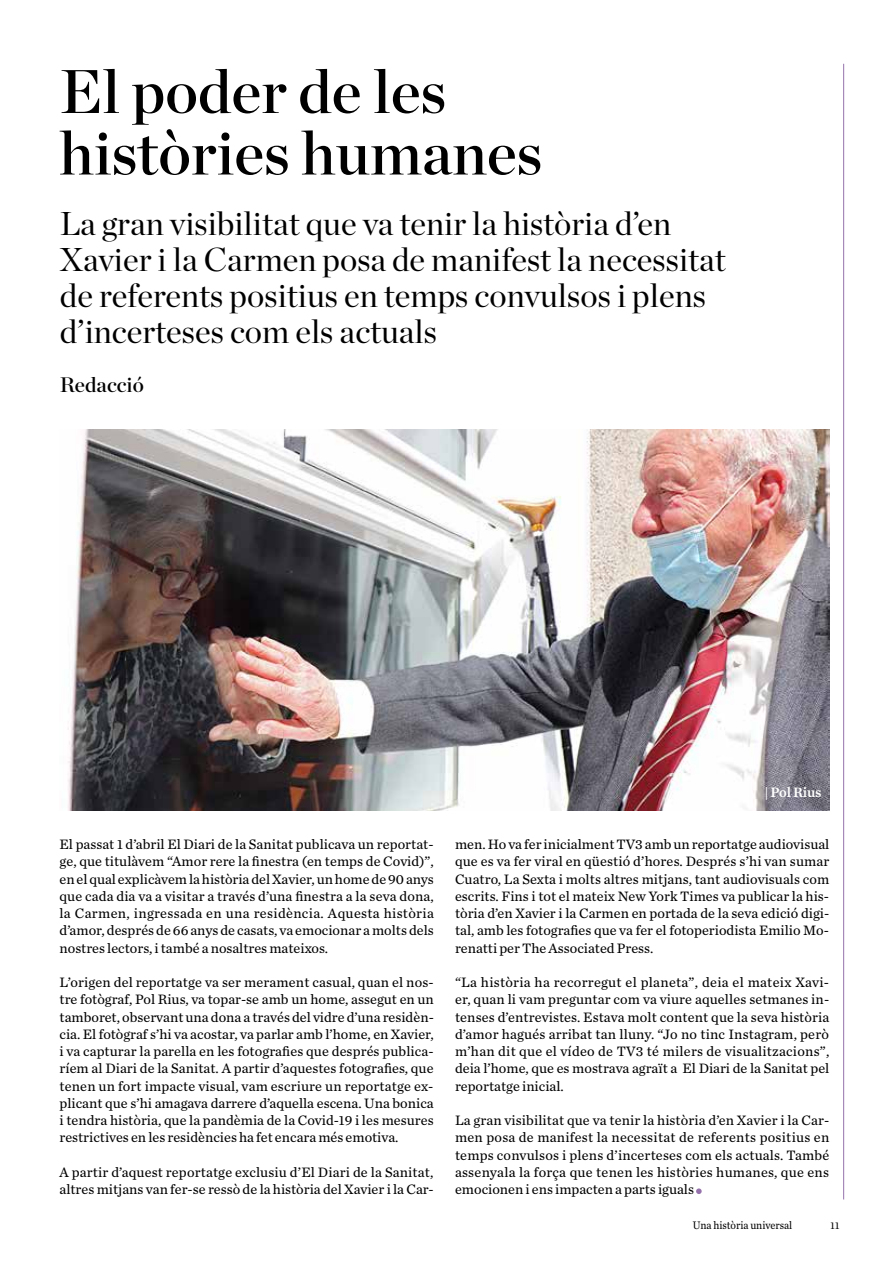
<style>
.page{position:relative;width:893px;height:1263px;background:#fff}
.page>*{position:absolute;margin:0;border:0;box-sizing:border-box;transform-origin:0 0}
.t1{font:61.5px/61.5px "Chronicle Display Semi";color:#000}
.t2{font:33px/36px "Chronicle Display";color:#000}
.t3{font:21px "Chronicle Display Semi";color:#000}
.t4{font:14.25px/17.2px "Chronicle Text G2";color:#000;text-align:justify}
.t5{font:14.25px "Chronicle Text G2 Semi";letter-spacing:-.01em;color:#fff}
.t6{font:11.4px "Chronicle Text G2";color:#000;scale:.92 1}
.t7{font:10.5px "Chronicle Text G2";color:#000}
</style>
<div class="page">
<hr style="left:843px;top:64px;width:1px;height:1135px;background:#9672ac">
<svg style="left:696px;top:1188px;width:6px;height:6px"></svg>
<img style="left:68px;top:429px;width:761px;height:381px">
<h1 class="t1" style="left:60px;top:56px;width:484px">El poder de les històries humanes</h1>
<h2 class="t2" style="left:60px;top:203px;width:667px">La gran visibilitat que va tenir la història d’en Xavier i la Carmen posa de manifest la necessitat de referents positius en temps convulsos i plens d’incerteses com els actuals</h2>
<h3 class="t3" style="left:60px;top:368px;width:85px">Redacció</h3>
<p class="t4" style="left:60px;top:835px;width:376px">El passat 1 d’abril El Diari de la Sanitat publicava un reportat&shy;ge, que titulàvem “Amor rere la finestra (en temps de Covid)”, en el qual explicàvem la història del Xavier, un home de 90 anys que cada dia va a visitar a través d’una finestra a la seva dona, la Carmen, ingressada en una residència. Aquesta història d’amor, després de 66 anys de casats, va emocionar a molts dels nostres lectors, i també a nosaltres mateixos.</p>
<p class="t4" style="left:60px;top:973px;width:376px">L’origen del reportatge va ser merament casual, quan el nos&shy;tre fotògraf, Pol Rius, va topar-se amb un home, assegut en un tamboret, observant una dona a través del vidre d’una residèn&shy;cia. El fotògraf s’hi va acostar, va parlar amb l’home, en Xavier, i va capturar la parella en les fotografies que després publica&shy;ríem al Diari de la Sanitat. A partir d’aquestes fotografies, que tenen un fort impacte visual, vam escriure un reportatge ex&shy;plicant que s’hi amagava darrere d’aquella escena. Una bonica i tendra història, que la pandèmia de la Covid-19 i les mesures restrictives en les residències ha fet encara més emotiva.</p>
<p class="t4" style="left:60px;top:1163px;width:376px">A partir d’aquest reportatge exclusiu d’El Diari de la Sanitat, altres mitjans van fer-se ressò de la història del Xavier i la Car-</p>
<p class="t5" style="left:764px;top:781px;width:59px">| Pol Rius</p>
<p class="t4" style="left:455px;top:835px;width:376px">men. Ho va fer inicialment TV3 amb un reportatge audiovisual que es va fer viral en qüestió d’hores. Després s’hi van sumar Cuatro, La Sexta i molts altres mitjans, tant audiovisuals com escrits. Fins i tot el mateix New York Times va publicar la his&shy;tòria d’en Xavier i la Carmen en portada de la seva edició digi&shy;tal, amb les fotografies que va fer el fotoperiodista Emilio Mo&shy;renatti per The Associated Press.</p>
<p class="t4" style="left:455px;top:973px;width:376px">“La història ha recorregut el planeta”, deia el mateix Xavi&shy;er, quan li vam preguntar com va viure aquelles setmanes in&shy;tenses d’entrevistes. Estava molt content que la seva història d’amor hagués arribat tan lluny. “Jo no tinc Instagram, però m’han dit que el vídeo de TV3 té milers de visualitzacions”, deia l’home, que es mostrava agraït a El Diari de la Sanitat pel reportatge inicial.</p>
<p class="t4" style="left:455px;top:1111px;width:376px">La gran visibilitat que va tenir la història d’en Xavier i la Car&shy;men posa de manifest la necessitat de referents positius en temps convulsos i plens d’incerteses com els actuals. També assenyala la força que tenen les històries humanes, que ens emocionen i ens impacten a parts iguals</p>
<p class="t6" style="left:680px;top:1216px;width:141px">El que ens deixa la pandèmia</p>
<p class="t6" style="left:693px;top:1216px;width:110px">Una història universal</p>
<p class="t7" style="left:830px;top:1217px;width:11px">11</p>
</div>
